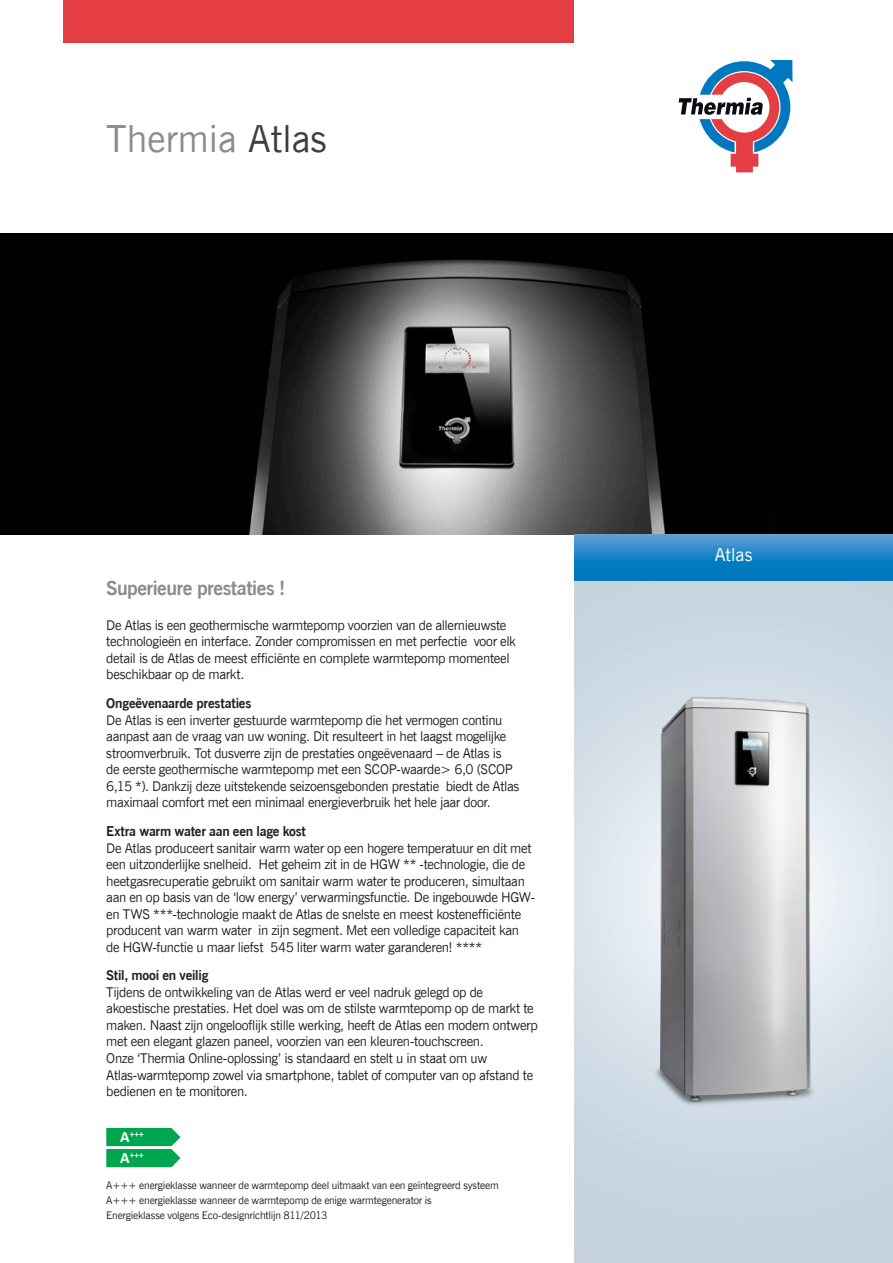
<style>
.page{position:relative;width:893px;height:1263px;background:#fff}
.page>*{position:absolute;margin:0;border:0;box-sizing:border-box;transform-origin:0 0}
.t1{font:37.5px "News Goth EU";color:#8a8c8f}
.rubbe{font:700 19.5px "News Goth EU";letter-spacing:-.025em;color:#8a8c8f}
.t2{font:18px "News Goth EU";color:#fff}
.Brödtext{font:13.5px/16.5px "News Goth EU";letter-spacing:-.025em;color:#231f20}
.Brödtext-2{font:10.5px/15px "News Goth EU";letter-spacing:-.015em;color:#231f20}
.t3{font:700 9.15px "Calibri";color:#fff}
.s1{color:#3e3e3f}
.s2{font-weight:700}
.s3{font-size:15.75px}
</style>
<div class="page">
<div style="left:64px;top:0;width:510px;height:43px;background:#e43e44"></div>
<svg style="left:679px;top:60px;width:113px;height:112px"></svg>
<div style="left:0;top:233px;width:893px;height:301px;background:#010101"></div>
<img style="left:128px;top:233px;width:637px;height:301px">
<svg style="left:574px;top:534px;width:319px;height:47px;background:#1e85c7"></svg>
<svg style="left:106px;top:1128px;width:75px;height:39px;background:#23b167"></svg>
<img style="left:644px;top:686px;width:183px;height:435px">
<p class="t1" style="left:106px;top:116px;width:222px">Thermia <span class="s1">Atlas</span></p>
<p class="rubbe" style="left:106px;top:576px;width:181px">Superieure prestaties !</p>
<p class="Brödtext" style="left:106px;top:617px;width:411px">De Atlas is een geothermische warmtepomp voorzien van de allernieuwste technologieën en interface. Zonder compromissen en met perfectie voor elk detail is de Atlas de meest efficiënte en complete warmtepomp momenteel beschikbaar op de markt.</p>
<p class="Brödtext" style="left:106px;top:695px;width:415px"><span class="s2">Ongeëvenaarde prestaties<br></span>De Atlas is een inverter gestuurde warmtepomp die het vermogen continu aanpast aan de vraag van uw woning. Dit resulteert in het laagst mogelijke stroomverbruik. Tot dusverre zijn de prestaties ongeëvenaard – de Atlas is<br>de eerste geothermische warmtepomp met een SCOP-waarde&gt; 6,0 (SCOP 6,15 *). Dankzij deze uitstekende seizoensgebonden prestatie biedt de Atlas maximaal comfort met een minimaal energieverbruik het hele jaar door.</p>
<p class="Brödtext" style="left:106px;top:823px;width:430px"><span class="s2">Extra warm water aan een lage kost<br></span>De Atlas produceert sanitair warm water op een hogere temperatuur en dit met een uitzonderlijke snelheid. Het geheim zit in de HGW ** -technologie, die de heetgasrecuperatie gebruikt om sanitair warm water te produceren, simultaan aan en op basis van de ‘low energy’ verwarmingsfunctie. De ingebouwde HGW&shy;en TWS ***-technologie maakt de Atlas de snelste en meest kostenefficiënte producent van warm water in zijn segment. Met een volledige capaciteit kan de HGW-functie u maar liefst 545 liter warm water garanderen! ****</p>
<p class="Brödtext" style="left:106px;top:968px;width:433px"><span class="s2">Stil, mooi en veilig<br></span>Tijdens de ontwikkeling van de Atlas werd er veel nadruk gelegd op de akoestische prestaties. Het doel was om de stilste warmtepomp op de markt te maken. Naast zijn ongelooflijk stille werking, heeft de Atlas een modern ontwerp met een elegant glazen paneel, voorzien van een kleuren-touchscreen.<br>Onze ‘Thermia Online-oplossing’ is standaard en stelt u in staat om uw Atlas-warmtepomp zowel via smartphone, tablet of computer van op afstand te bedienen en te monitoren.</p>
<p class="t3" style="left:120px;top:1127px;width:25px"><span class="s3">A</span>+++</p>
<p class="t3" style="left:120px;top:1148px;width:25px"><span class="s3">A</span>+++</p>
<p class="Brödtext-2" style="left:106px;top:1178px;width:394px">A+++ energieklasse wanneer de warmtepomp deel uitmaakt van een geïntegreerd systeem<br>A+++ energieklasse wanneer de warmtepomp de enige warmtegenerator is<br>Energieklasse volgens Eco-designrichtlijn 811/2013</p>
<p class="t2" style="left:715px;top:544px;width:39px">Atlas</p>
</div>
